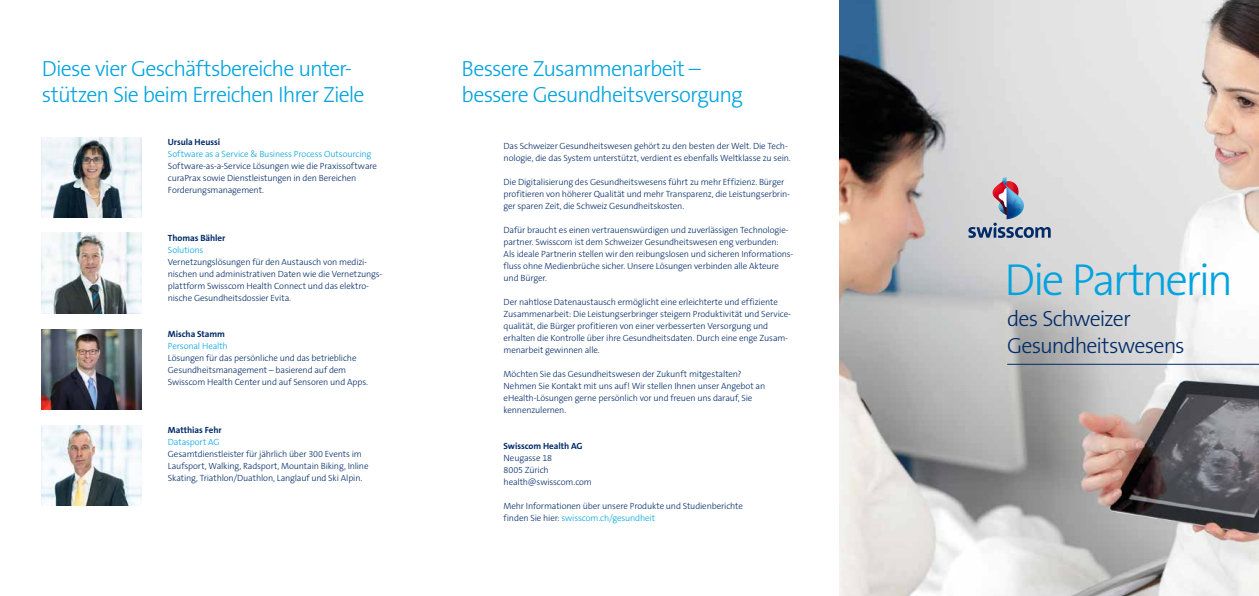
<style>
.page{position:relative;width:1259px;height:596px;background:#fff}
.page>*{position:absolute;margin:0;border:0;box-sizing:border-box;transform-origin:0 0}
.t1{font:300 45px "The Sans B W3";letter-spacing:-.06em;color:#00a3df}
.t2{font:300 22px/26px "The Sans B W3";letter-spacing:-.04em;color:#00a3df}
.t3{font:300 22px/26px "The Sans B W3";letter-spacing:-.04em;color:#002a68}
.t4{font:300 9px/12px "The Sans B W3";letter-spacing:-.015em;color:#002a68}
.t5{font:300 9px "The Sans B W3";letter-spacing:-.015em;color:#00a3df}
.t6{font:700 9px "The Sans B W7";letter-spacing:-.005em;color:#002a68}
.s1{color:#00a3df}
</style>
<div class="page">
<img style="left:839px;top:0;width:420px;height:595px">
<svg style="left:968px;top:177px;width:82px;height:61px;background:#b3b4c0"></svg>
<hr style="left:1007px;top:364px;width:252px;height:1px;background:#002a68">
<img style="left:42px;top:137px;width:100px;height:81px">
<img style="left:42px;top:232px;width:100px;height:81px">
<img style="left:42px;top:329px;width:100px;height:80px">
<img style="left:42px;top:425px;width:100px;height:80px">
<h2 class="t2" style="left:42px;top:56px;width:324px">Diese vier Geschäftsbereiche unter&shy;stützen Sie beim Erreichen Ihrer Ziele</h2>
<p class="t6" style="left:168px;top:136px;width:54px">Ursula Heussi</p>
<p class="t5" style="left:168px;top:148px;width:205px">Software as a Service &amp; Business Process Outsourcing</p>
<p class="t4" style="left:168px;top:160px;width:211px">Software-as-a-Service Lösungen wie die Praxissoftware curaPrax sowie Dienstleistungen in den Bereichen<br>Forderungsmanagement.</p>
<p class="t6" style="left:168px;top:232px;width:59px">Thomas Bähler</p>
<p class="t5" style="left:168px;top:244px;width:37px">Solutions</p>
<p class="t4" style="left:168px;top:256px;width:216px">Vernetzungslösungen für den Austausch von medizi&shy;nischen und administrativen Daten wie die Vernetzungs&shy;plattform Swisscom Health Connect und das elektro&shy;nische Gesundheitsdossier Evita.</p>
<p class="t6" style="left:168px;top:328px;width:59px">Mischa Stamm</p>
<p class="t5" style="left:168px;top:340px;width:61px">Personal Health</p>
<p class="t4" style="left:168px;top:352px;width:202px">Lösungen für das persönliche und das betriebliche<br>Gesundheitsmanagement – basierend auf dem<br>Swisscom Health Center und auf Sensoren und Apps.</p>
<p class="t6" style="left:168px;top:424px;width:55px">Matthias Fehr</p>
<p class="t5" style="left:168px;top:436px;width:53px">Datasport AG</p>
<p class="t4" style="left:168px;top:448px;width:202px">Gesamtdienstleister für jährlich über 300 Events im<br>Laufsport, Walking, Radsport, Mountain Biking, Inline<br>Skating, Triathlon/Duathlon, Langlauf und Ski Alpin.</p>
<h2 class="t2" style="left:461px;top:56px;width:283px">Bessere Zusammenarbeit – bessere Gesundheitsversorgung</h2>
<p class="t4" style="left:503px;top:139px;width:289px">Das Schweizer Gesundheitswesen gehört zu den besten der Welt. Die Tech&shy;nologie, die das System unterstützt, verdient es ebenfalls Weltklasse zu sein.</p>
<p class="t4" style="left:503px;top:175px;width:288px">Die Digitalisierung des Gesundheitswesens führt zu mehr Effizienz. Bürger profitieren von höherer Qualität und mehr Transparenz, die Leistungserbrin&shy;ger sparen Zeit, die Schweiz Gesundheitskosten.</p>
<p class="t4" style="left:503px;top:223px;width:291px">Dafür braucht es einen vertrauenswürdigen und zuverlässigen Technologie&shy;partner. Swisscom ist dem Schweizer Gesundheitswesen eng verbunden:<br>Als ideale Partnerin stellen wir den reibungslosen und sicheren Informations&shy;fluss ohne Medienbrüche sicher. Unsere Lösungen verbinden alle Akteure und Bürger.</p>
<p class="t4" style="left:503px;top:295px;width:289px">Der nahtlose Datenaustausch ermöglicht eine erleichterte und effiziente Zusammenarbeit: Die Leistungserbringer steigern Produktivität und Service&shy;qualität, die Bürger profitieren von einer verbesserten Versorgung und erhalten die Kontrolle über ihre Gesundheitsdaten. Durch eine enge Zusam&shy;menarbeit gewinnen alle.</p>
<p class="t4" style="left:503px;top:367px;width:263px">Möchten Sie das Gesundheitswesen der Zukunft mitgestalten?<br>Nehmen Sie Kontakt mit uns auf! Wir stellen Ihnen unser Angebot an eHealth-Lösungen gerne persönlich vor und freuen uns darauf, Sie kennenzulernen.</p>
<p class="t6" style="left:503px;top:440px;width:80px">Swisscom Health AG</p>
<p class="t4" style="left:503px;top:451px;width:90px">Neugasse 18<br>8005 Zürich health@swisscom.com</p>
<p class="t4" style="left:503px;top:499px;width:241px">Mehr Informationen über unsere Produkte und Studienberichte finden Sie hier: <span class="s1">swisscom.ch/gesundheit</span></p>
<h1 class="t1" style="left:1004px;top:250px;width:230px">Die Partnerin</h1>
<h2 class="t3" style="left:1007px;top:306px;width:179px">des Schweizer<br>Gesundheitswesens</h2>
</div>
